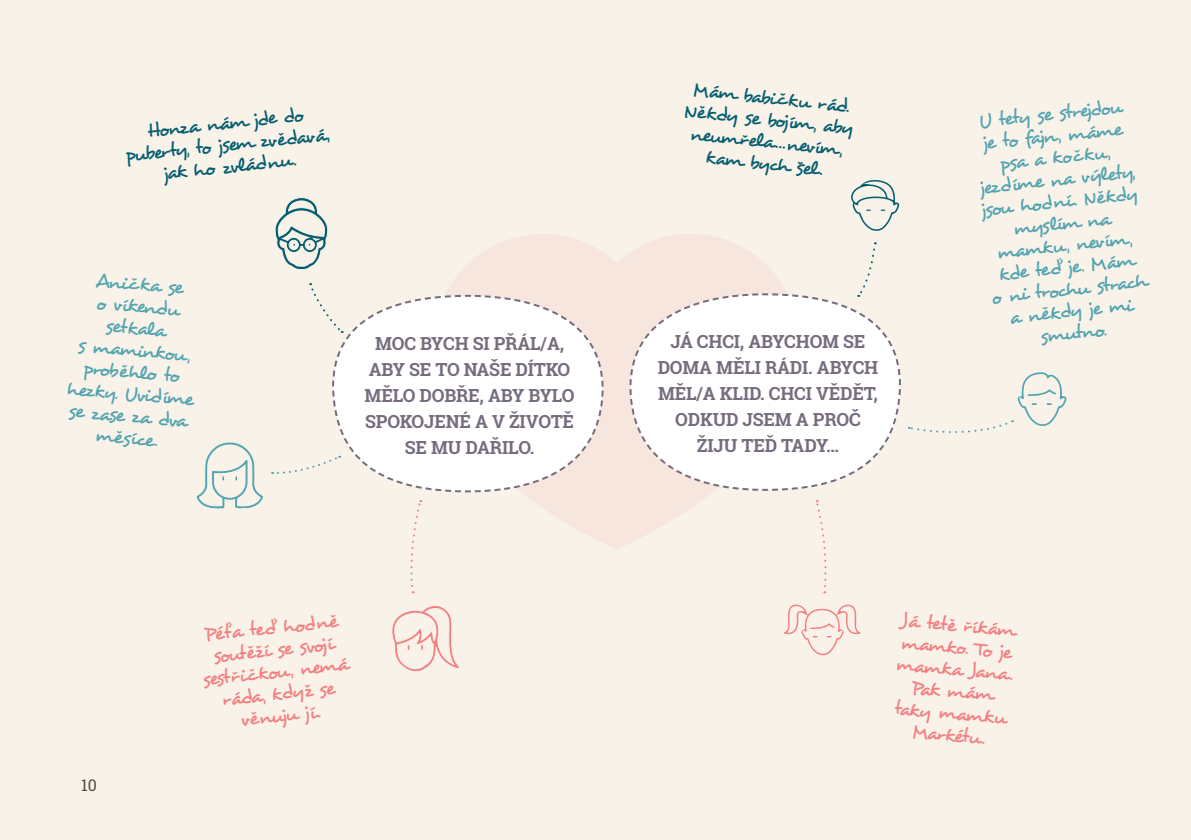
<style>
.page{position:relative;width:1191px;height:840px;background:#fff}
.page>*{position:absolute;margin:0;border:0;box-sizing:border-box;transform-origin:0 0}
.t1{font:20px/22px "Desyrel";color:#53a4b0;text-align:center}
.t2{font:20px/22px "Desyrel";color:#f37f81;text-align:center}
.t3{font:20px/22px "Desyrel";color:#045e6f;text-align:center}
.t4{font:700 18px/26px "Roboto Slab";letter-spacing:-.01em;color:#766c7e;text-align:center}
.t5{font:16px "Roboto Slab";color:#534841}
</style>
<div class="page">
<div style="left:0;top:0;width:1191px;height:839px;background:#f8f2e9"></div>
<svg style="left:453px;top:234px;width:317px;height:315px;fill:#f7e6de"></svg>
<svg style="left:628px;top:292px;width:273px;height:199px"></svg>
<svg style="left:332px;top:294px;width:272px;height:199px"></svg>
<svg style="left:196px;top:442px;width:67px;height:67px"></svg>
<svg style="left:310px;top:283px;width:153px;height:107px"></svg>
<svg style="left:770px;top:242px;width:131px;height:147px"></svg>
<svg style="left:272px;top:398px;width:193px;height:95px"></svg>
<svg style="left:392px;top:500px;width:68px;height:172px"></svg>
<svg style="left:851px;top:180px;width:49px;height:51px"></svg>
<svg style="left:784px;top:500px;width:77px;height:156px"></svg>
<svg style="left:909px;top:372px;width:158px;height:61px"></svg>
<svg style="left:275px;top:197px;width:53px;height:73px"></svg>
<p class="t3" style="left:687px;top:77px;width:172px;rotate:6deg">Mám babičku rád.<br>Někdy se bojím , aby neumřela…nevím, kam bych šel .</p>
<p class="t3" style="left:122px;top:122px;width:206px;rotate:-6deg">Honza nám jde do puberty, to jsem zvědavá, jak ho zvládnu.</p>
<p class="t1" style="left:971px;top:111px;width:158px;rotate:-6deg">U tety se strejdou je to fajn , máme psa a kočku, jezdíme na výlety, jsou hodní. Někdy myslím na mamku, nevím, kde teď je. Mám<br>o ni trochu strach a někdy je mi smutno.</p>
<p class="t1" style="left:77px;top:267px;width:130px;rotate:5deg">Anička se<br>o víkendu setkala<br>s maminkou, proběhlo to hezky. Uvidíme se zase za dva měsíce.</p>
<p class="t4" style="left:364px;top:329px;width:212px">MOC BYCH SI PŘÁL/A,<br>ABY SE TO NAŠE DÍTKO<br>MĚLO DOBŘE, ABY BYLO<br>SPOKOJENÉ A V ŽIVOTĚ<br>SE MU DAŘILO.</p>
<p class="t4" style="left:657px;top:328px;width:222px">JÁ CHCI, ABYCHOM SE<br>DOMA MĚLI RÁDI. ABYCH<br>MĚL/A KLID. CHCI VĚDĚT,<br>ODKUD JSEM A PROČ<br>ŽIJU TEĎ TADY…</p>
<p class="t5" style="left:81px;top:773px;width:17px">10</p>
<p class="t2" style="left:197px;top:624px;width:149px;rotate:-6deg">Péťa teď hodně soutěží se svojí sestřičkou, nemá ráda, když se věnuju jí.</p>
<p class="t2" style="left:900px;top:608px;width:119px;rotate:5deg">Já tetě říkám mamko. To je mamka Jana.<br>Pak mám taky mamku<br>Markétu.</p>
</div>
